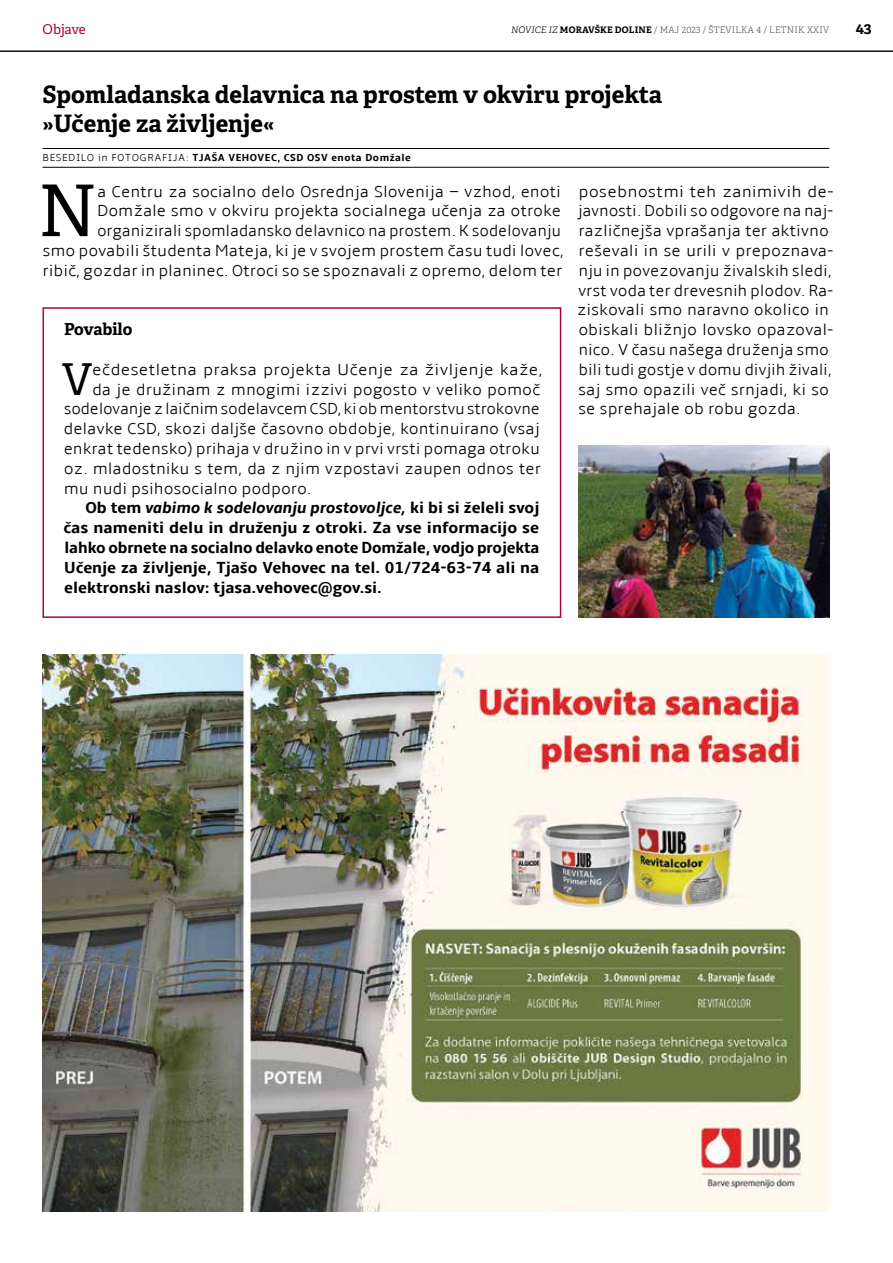
<style>
.page{position:relative;width:893px;height:1263px;background:#fff}
.page>*{position:absolute;margin:0;border:0;box-sizing:border-box;transform-origin:0 0}
.t1{font:71.25px "Adelle";color:#000}
.t2{font:43.8px "Adelle";color:#000}
.t3{font:700 24px/28.8px "Adelle";color:#000}
.t4{font:300 16.5px/19.8px "Amble";color:#000;text-align:right}
.t5{font:700 16.5px "Amble";color:#000}
.t6{font:italic 700 16.5px "Amble";color:#000}
.t7{font:700 16.5px "Adelle";letter-spacing:-.01em;color:#000}
.t8{font:700 15px "Adelle";color:#000}
.t9{font:13.5px "Adelle";letter-spacing:-.02em;color:#ab0635}
.t10{font:700 10.5px "Amble";letter-spacing:.05em;color:#000}
.t11{font:300 9px "Adelle";letter-spacing:.02em;color:#58595b}
.s1{font-style:italic;color:#000}
.s2{font-weight:700;color:#000}
.s3{font-weight:300}
.s4{font-style:normal}
</style>
<div class="page">
<hr style="left:0;top:51px;width:893px;height:1px;background:#000">
<img style="left:578px;top:445px;width:251px;height:173px">
<img style="left:43px;top:655px;width:786px;height:557px">
<div style="left:43px;top:307px;width:518px;height:311px;border:2px solid #ab0635"></div>
<hr style="left:43px;top:148px;width:786px;height:1px;background:#000">
<hr style="left:43px;top:167px;width:786px;height:1px;background:#000">
<p class="t9" style="left:43px;top:21px;width:45px">Objave</p>
<p class="t11" style="left:511px;top:24px;width:320px"><span class="s1">NOVICE IZ</span> <span class="s2">MORAVŠKE DOLINE</span> / MAJ 2023 / ŠTEVILKA 4 / LETNIK XXIV</p>
<p class="t8" style="left:856px;top:18px;width:18px">43</p>
<h3 class="t3" style="left:43px;top:80px;width:621px">Spomladanska delavnica na prostem v okviru projekta »Učenje za življenje«</h3>
<p class="t10" style="left:43px;top:152px;width:370px"><span class="s3">BESEDILO in FOTOGRAFIJA:</span> TJAŠA VEHOVEC, CSD OSV enota Domžale</p>
<h1 class="t1" style="left:38px;top:167px;width:60px">N</h1>
<p class="t4" style="left:42px;top:181px;width:523px">a Centru za socialno delo Osrednja Slovenija – vzhod, enoti Domžale smo v okviru projekta socialnega učenja za otroke organizirali spomladansko delavnico na prostem. K sodelovanju<br>smo povabili študenta Mateja, ki je v svojem prostem času tudi lovec, ribič, gozdar in planinec. Otroci so se spoznavali z opremo, delom ter</p>
<p class="t4" style="left:577px;top:181px;width:258px;text-align:left">posebnostmi teh zanimivih de&shy;javnosti. Dobili so odgovore na naj&shy;različnejša vprašanja ter aktivno reševali in se urili v prepoznava&shy;nju in povezovanju živalskih sledi, vrst voda ter drevesnih plodov. Ra&shy;ziskovali smo naravno okolico in obiskali bližnjo lovsko opazoval&shy;nico. V času našega druženja smo bili tudi gostje v domu divjih živali, saj smo opazili več srnjadi, ki so se sprehajale ob robu gozda.</p>
<p class="t7" style="left:64px;top:319px;width:70px">Povabilo</p>
<h2 class="t2" style="left:62px;top:352px;width:32px">V</h2>
<p class="t4" style="left:92px;top:360px;width:452px">ečdesetletna praksa projekta Učenje za življenje kaže,</p>
<p class="t4" style="left:92px;top:379px;width:450px">da je družinam z mnogimi izzivi pogosto v veliko pomoč</p>
<p class="t4" style="left:64px;top:399px;width:477px">sodelovanje z laičnim sodelavcem CSD, ki ob mentorstvu strokovne</p>
<p class="t4" style="left:64px;top:419px;width:478px">delavke CSD, skozi daljše časovno obdobje, kontinuirano (vsaj</p>
<p class="t4" style="left:64px;top:439px;width:478px">enkrat tedensko) prihaja v družino in v prvi vrsti pomaga otroku</p>
<p class="t4" style="left:64px;top:459px;width:479px">oz. mladostniku s tem, da z njim vzpostavi zaupen odnos ter</p>
<p class="t4" style="left:64px;top:478px;width:249px">mu nudi psihosocialno podporo.</p>
<p class="t6" style="left:85px;top:498px;width:455px"><span class="s4">Ob tem</span> vabimo k sodelovanju prostovoljce, <span class="s4">ki bi si želeli svoj</span></p>
<p class="t5" style="left:63px;top:518px;width:477px">čas nameniti delu in druženju z otroki. Za vse informacijo se</p>
<p class="t5" style="left:64px;top:538px;width:477px">lahko obrnete na socialno delavko enote Domžale, vodjo projekta</p>
<p class="t5" style="left:64px;top:558px;width:477px">Učenje za življenje, Tjašo Vehovec na tel. 01/724-63-74 ali na</p>
<p class="t5" style="left:64px;top:578px;width:319px">elektronski naslov: tjasa.vehovec@gov.si.</p>
</div>
